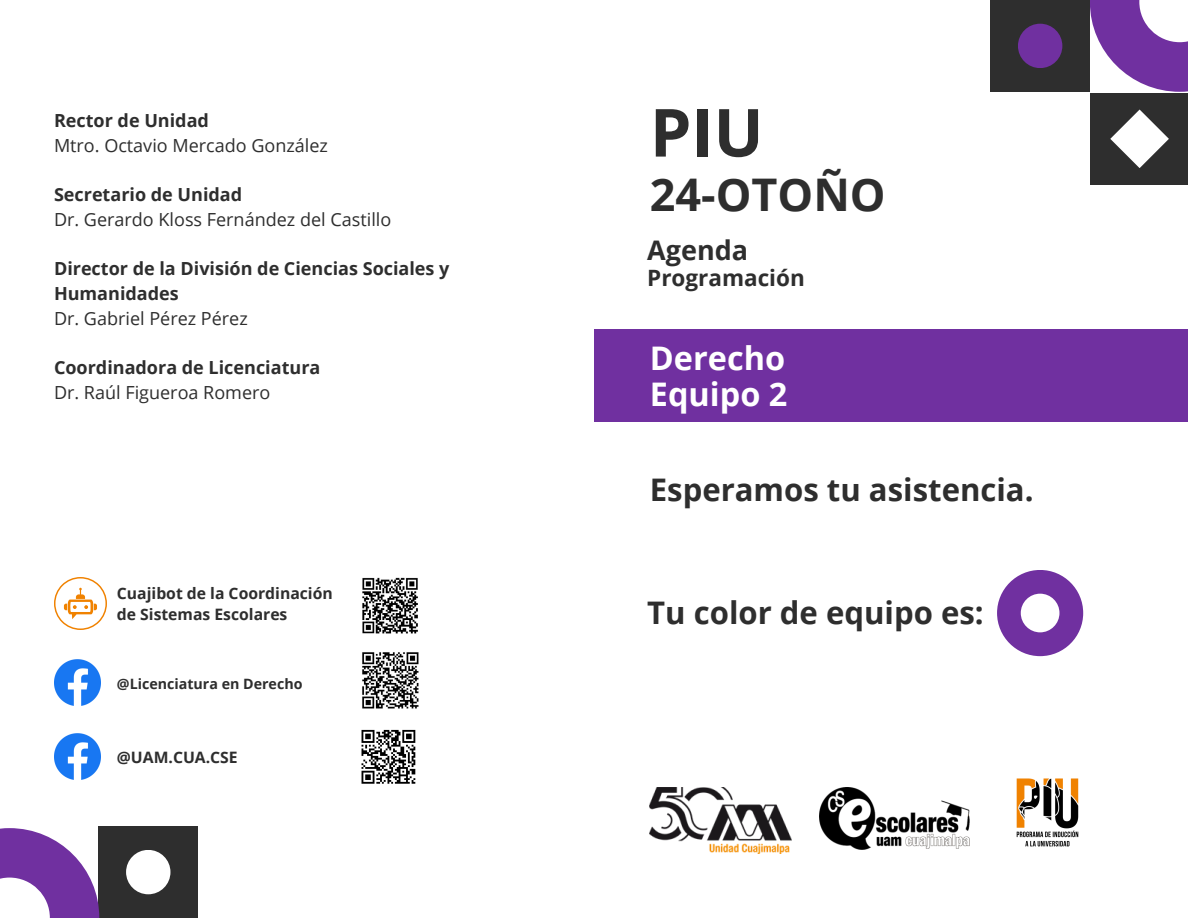
<style>
.page{position:relative;width:1188px;height:918px;background:#fff}
.page>*{position:absolute;margin:0;border:0;box-sizing:border-box;transform-origin:0 0}
.t1{font:700 66.45px "Open Sans";color:#2e2e2e}
.t2{font:700 45px "Open Sans";color:#2e2e2e}
.t3{font:700 32.55px/36.3px "Open Sans";color:#fff}
.t4{font:700 31.05px "Open Sans";color:#2e2e2e}
.t5{font:700 27px "Open Sans";color:#2e2e2e}
.t6{font:700 22.5px "Open Sans";color:#2e2e2e}
.t7{font:700 18px/24.8px "Open Sans";color:#2e2e2e}
.t8{font:18px/24.8px "Open Sans";color:#2e2e2e}
.t9{font:700 15.75px "Open Sans";color:#2e2e2e}
.t10{font:700 14.25px "Open Sans";color:#2e2e2e}
.s1{font-weight:700}
.s2{font-weight:400}
</style>
<div class="page">
<div style="left:990px;top:0;width:100px;height:92px;background:#2e2e2e"></div>
<div style="left:1018px;top:24px;width:44px;height:44px;background:#7030a0;border-radius:50%"></div>
<div style="left:1090px;top:93px;width:98px;height:92px;background:#2e2e2e"></div>
<svg style="left:1090px;top:0;width:98px;height:92px;fill:#7030a0"></svg>
<svg style="left:1110px;top:110px;width:59px;height:58px"></svg>
<div style="left:594px;top:329px;width:594px;height:93px;background:#7030a0"></div>
<div style="left:99px;top:826px;width:99px;height:92px;background:#2e2e2e"></div>
<div style="left:126px;top:850px;width:44px;height:44px;background:#fff;border-radius:50%"></div>
<svg style="left:0;top:828px;width:99px;height:90px;fill:#7030a0"></svg>
<img style="left:54px;top:734px;width:46px;height:46px">
<svg style="left:54px;top:577px;width:53px;height:53px"></svg>
<svg style="left:361px;top:729px;width:55px;height:55px"></svg>
<svg style="left:997px;top:570px;width:86px;height:86px"></svg>
<img style="left:819px;top:787px;width:151px;height:63px">
<img style="left:1016px;top:778px;width:63px;height:69px">
<img style="left:650px;top:787px;width:142px;height:67px">
<img style="left:54px;top:659px;width:46px;height:47px">
<img style="left:362px;top:652px;width:57px;height:57px">
<img style="left:362px;top:577px;width:56px;height:57px">
<p class="t8" style="left:54px;top:107px;width:276px"><span class="s1">Rector de Unidad<br></span>Mtro. Octavio Mercado González</p>
<p class="t8" style="left:54px;top:182px;width:339px"><span class="s1">Secretario de Unidad<br></span>Dr. Gerardo Kloss Fernández del Castillo</p>
<p class="t7" style="left:54px;top:256px;width:397px">Director de la División de Ciencias Sociales y<br>Humanidades<br><span class="s2">Dr. Gabriel Pérez Pérez</span></p>
<p class="t7" style="left:54px;top:355px;width:268px">Coordinadora de Licenciatura<br><span class="s2">Dr. Raúl Figueroa Romero</span></p>
<h1 class="t1" style="left:650px;top:86px;width:115px">PIU</h1>
<h1 class="t2" style="left:650px;top:163px;width:237px">24-OTOÑO</h1>
<h4 class="t5" style="left:647px;top:231px;width:102px">Agenda</h4>
<h4 class="t6" style="left:647px;top:262px;width:159px">Programación</h4>
<h4 class="t3" style="left:650px;top:339px;width:139px">Derecho<br>Equipo 2</h4>
<h4 class="t4" style="left:650px;top:468px;width:385px">Esperamos tu asistencia.</h4>
<h2 class="t9" style="left:117px;top:582px;width:217px">Cuajibot de la Coordinación</h2>
<h2 class="t9" style="left:117px;top:603px;width:172px">de Sistemas Escolares</h2>
<h3 class="t4" style="left:647px;top:591px;width:338px">Tu color de equipo es:</h3>
<h2 class="t10" style="left:117px;top:674px;width:187px">@Licenciatura en Derecho</h2>
<h3 class="t9" style="left:117px;top:746px;width:122px">@UAM.CUA.CSE</h3>
</div>
